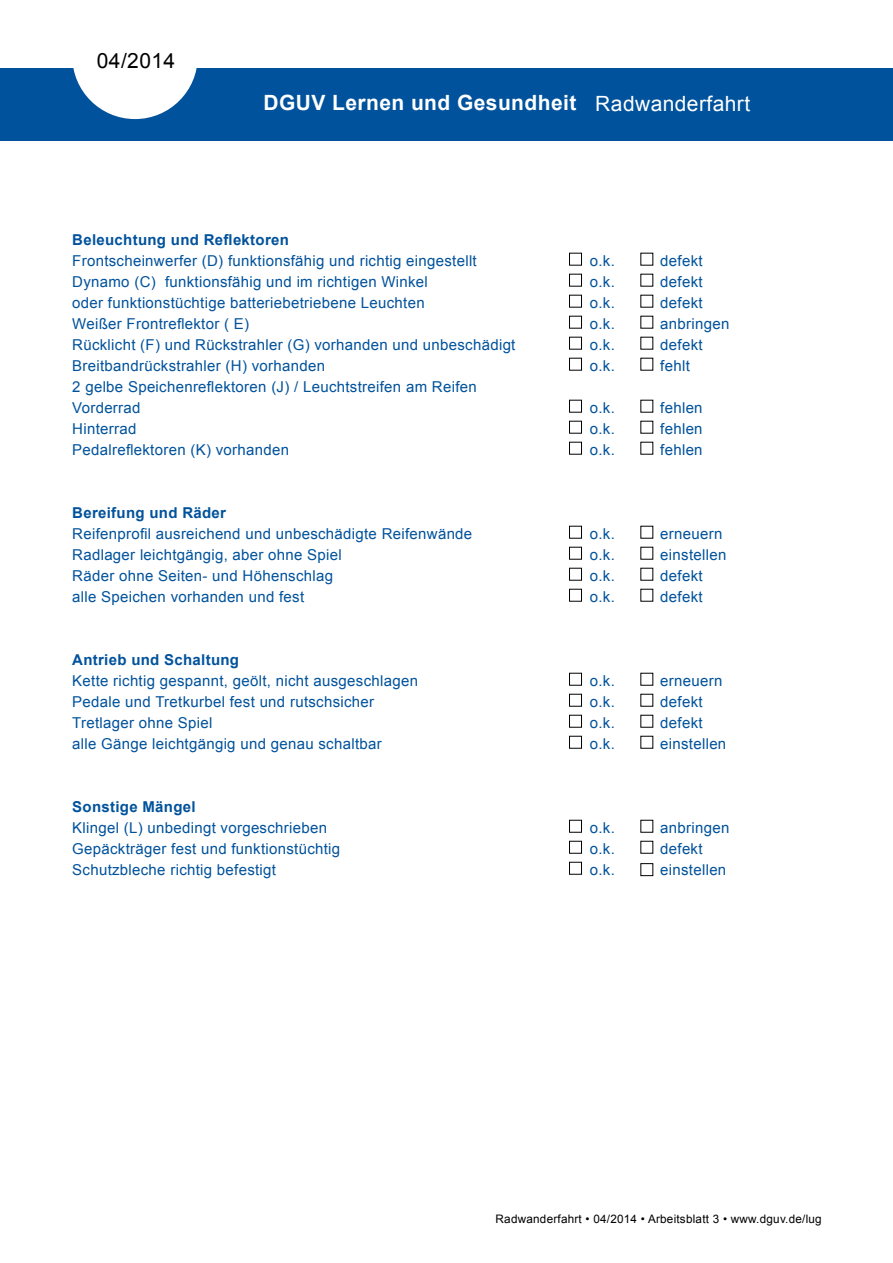
<style>
.page{position:relative;width:893px;height:1263px;background:#fff}
.page>*{position:absolute;margin:0;border:0;box-sizing:border-box;transform-origin:0 0}
.t1{font:700 21px "Arial";letter-spacing:.02em;color:#fff}
.t2{font:21px "Arial";letter-spacing:.02em;color:#fff}
.t3{font:21px "Arial";letter-spacing:.02em;color:#000}
.t4{font:15px/21px "Arial";letter-spacing:.02em;color:#00529c}
.t5{font:700 15px "Arial";letter-spacing:.02em;color:#00529c}
.t6{font:11.7px "Arial";letter-spacing:.02em;color:#000}
</style>
<div class="page">
<div style="left:0;top:68px;width:893px;height:73px;background:#00529c"></div>
<svg style="left:73px;top:68px;width:124px;height:51px"></svg>
<div style="left:569px;top:253px;width:13px;height:13px;border:1px solid #000"></div>
<div style="left:569px;top:274px;width:13px;height:13px;border:1px solid #000"></div>
<div style="left:569px;top:295px;width:13px;height:13px;border:1px solid #000"></div>
<div style="left:569px;top:316px;width:13px;height:13px;border:1px solid #000"></div>
<div style="left:569px;top:337px;width:13px;height:13px;border:1px solid #000"></div>
<div style="left:569px;top:358px;width:13px;height:13px;border:1px solid #000"></div>
<div style="left:569px;top:400px;width:13px;height:13px;border:1px solid #000"></div>
<div style="left:569px;top:421px;width:13px;height:13px;border:1px solid #000"></div>
<div style="left:569px;top:442px;width:13px;height:13px;border:1px solid #000"></div>
<div style="left:569px;top:526px;width:13px;height:13px;border:1px solid #000"></div>
<div style="left:569px;top:547px;width:13px;height:13px;border:1px solid #000"></div>
<div style="left:569px;top:568px;width:13px;height:13px;border:1px solid #000"></div>
<div style="left:569px;top:589px;width:13px;height:13px;border:1px solid #000"></div>
<div style="left:569px;top:673px;width:13px;height:13px;border:1px solid #000"></div>
<div style="left:569px;top:694px;width:13px;height:13px;border:1px solid #000"></div>
<div style="left:569px;top:715px;width:13px;height:13px;border:1px solid #000"></div>
<div style="left:569px;top:736px;width:13px;height:13px;border:1px solid #000"></div>
<div style="left:569px;top:820px;width:13px;height:13px;border:1px solid #000"></div>
<div style="left:569px;top:841px;width:13px;height:13px;border:1px solid #000"></div>
<div style="left:640px;top:863px;width:13px;height:13px;border:1px solid #000"></div>
<div style="left:569px;top:862px;width:13px;height:13px;border:1px solid #000"></div>
<h1 class="t3" style="left:97px;top:47px;width:80px">04/2014</h1>
<h1 class="t1" style="left:264px;top:89px;width:314px">DGUV Lernen und Gesundheit</h1>
<h1 class="t2" style="left:595px;top:90px;width:156px">Radwanderfahrt</h1>
<p class="t5" style="left:72px;top:229px;width:218px">Beleuchtung und Reflektoren</p>
<p class="t4" style="left:72px;top:250px;width:406px">Frontscheinwerfer (D) funktionsfähig und richtig eingestellt</p>
<p class="t4" style="left:590px;top:250px;width:27px">o.k.</p>
<p class="t4" style="left:660px;top:250px;width:44px">defekt</p>
<p class="t4" style="left:72px;top:271px;width:357px">Dynamo (C) funktionsfähig und im richtigen Winkel</p>
<p class="t4" style="left:590px;top:271px;width:27px">o.k.</p>
<p class="t4" style="left:660px;top:271px;width:44px">defekt</p>
<p class="t4" style="left:72px;top:292px;width:354px">oder funktionstüchtige batteriebetriebene Leuchten</p>
<p class="t4" style="left:590px;top:292px;width:27px">o.k.</p>
<p class="t4" style="left:660px;top:292px;width:44px">defekt</p>
<p class="t4" style="left:72px;top:313px;width:178px">Weißer Frontreflektor ( E)</p>
<p class="t4" style="left:590px;top:313px;width:27px">o.k.</p>
<p class="t4" style="left:660px;top:313px;width:71px">anbringen</p>
<p class="t4" style="left:72px;top:334px;width:445px">Rücklicht (F) und Rückstrahler (G) vorhanden und unbeschädigt</p>
<p class="t4" style="left:590px;top:334px;width:27px">o.k.</p>
<p class="t4" style="left:660px;top:334px;width:44px">defekt</p>
<p class="t4" style="left:72px;top:355px;width:254px">Breitbandrückstrahler (H) vorhanden</p>
<p class="t4" style="left:590px;top:355px;width:27px">o.k.</p>
<p class="t4" style="left:660px;top:355px;width:31px">fehlt</p>
<p class="t4" style="left:72px;top:376px;width:406px">2 gelbe Speichenreflektoren (J) / Leuchtstreifen am Reifen<br>Vorderrad</p>
<p class="t4" style="left:590px;top:397px;width:27px">o.k.</p>
<p class="t4" style="left:660px;top:397px;width:44px">fehlen</p>
<p class="t4" style="left:72px;top:418px;width:66px">Hinterrad</p>
<p class="t4" style="left:590px;top:418px;width:27px">o.k.</p>
<p class="t4" style="left:660px;top:418px;width:44px">fehlen</p>
<p class="t4" style="left:72px;top:439px;width:218px">Pedalreflektoren (K) vorhanden</p>
<p class="t4" style="left:590px;top:439px;width:27px">o.k.</p>
<p class="t4" style="left:660px;top:439px;width:44px">fehlen</p>
<p class="t5" style="left:72px;top:502px;width:155px">Bereifung und Räder</p>
<p class="t4" style="left:72px;top:523px;width:401px">Reifenprofil ausreichend und unbeschädigte Reifenwände</p>
<p class="t4" style="left:590px;top:523px;width:27px">o.k.</p>
<p class="t4" style="left:660px;top:523px;width:64px">erneuern</p>
<p class="t4" style="left:72px;top:544px;width:271px">Radlager leichtgängig, aber ohne Spiel</p>
<p class="t4" style="left:590px;top:544px;width:27px">o.k.</p>
<p class="t4" style="left:660px;top:544px;width:68px">einstellen</p>
<p class="t4" style="left:72px;top:565px;width:262px">Räder ohne Seiten- und Höhenschlag</p>
<p class="t4" style="left:590px;top:565px;width:27px">o.k.</p>
<p class="t4" style="left:660px;top:565px;width:44px">defekt</p>
<p class="t4" style="left:72px;top:586px;width:233px">alle Speichen vorhanden und fest</p>
<p class="t4" style="left:590px;top:586px;width:27px">o.k.</p>
<p class="t4" style="left:660px;top:586px;width:44px">defekt</p>
<p class="t5" style="left:72px;top:649px;width:168px">Antrieb und Schaltung</p>
<p class="t4" style="left:72px;top:670px;width:347px">Kette richtig gespannt, geölt, nicht ausgeschlagen</p>
<p class="t4" style="left:590px;top:670px;width:27px">o.k.</p>
<p class="t4" style="left:660px;top:670px;width:64px">erneuern</p>
<p class="t4" style="left:72px;top:691px;width:303px">Pedale und Tretkurbel fest und rutschsicher</p>
<p class="t4" style="left:590px;top:691px;width:27px">o.k.</p>
<p class="t4" style="left:660px;top:691px;width:44px">defekt</p>
<p class="t4" style="left:72px;top:712px;width:142px">Tretlager ohne Spiel</p>
<p class="t4" style="left:590px;top:712px;width:27px">o.k.</p>
<p class="t4" style="left:660px;top:712px;width:44px">defekt</p>
<p class="t4" style="left:72px;top:733px;width:311px">alle Gänge leichtgängig und genau schaltbar</p>
<p class="t4" style="left:590px;top:733px;width:27px">o.k.</p>
<p class="t4" style="left:660px;top:733px;width:68px">einstellen</p>
<p class="t5" style="left:72px;top:796px;width:125px">Sonstige Mängel</p>
<p class="t4" style="left:72px;top:817px;width:256px">Klingel (L) unbedingt vorgeschrieben</p>
<p class="t4" style="left:590px;top:817px;width:27px">o.k.</p>
<p class="t4" style="left:660px;top:817px;width:71px">anbringen</p>
<p class="t4" style="left:72px;top:838px;width:269px">Gepäckträger fest und funktionstüchtig</p>
<p class="t4" style="left:590px;top:838px;width:27px">o.k.</p>
<p class="t4" style="left:660px;top:838px;width:44px">defekt</p>
<p class="t4" style="left:72px;top:859px;width:205px">Schutzbleche richtig befestigt</p>
<p class="t4" style="left:590px;top:859px;width:27px">o.k.</p>
<p class="t4" style="left:660px;top:859px;width:68px">einstellen</p>
<p class="t6" style="left:496px;top:1211px;width:328px">Radwanderfahrt • 04/2014 • Arbeitsblatt 3 • www.dguv.de/lug</p>
</div>
